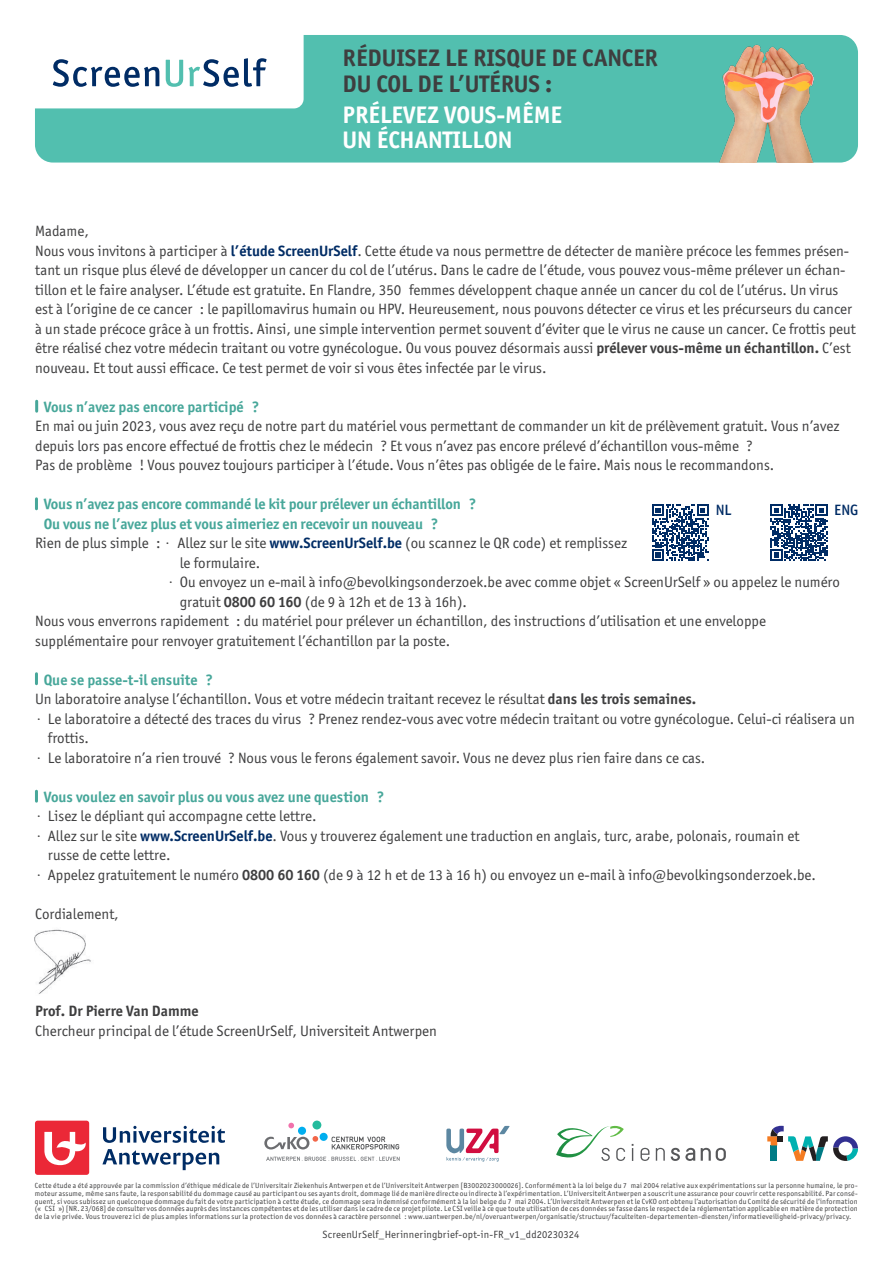
<style>
.page{position:relative;width:893px;height:1263px;background:#fff}
.page>*{position:absolute;margin:0;border:0;box-sizing:border-box;transform-origin:0 0}
.t1{font:700 24px/26px "Officina Sans ITC Std";color:#3e3e3f}
.t2{font:700 24px/26px "Officina Sans ITC Std";color:#fff}
.t3{font:15px/19.5px "Officina Sans ITC Std";color:#3e3e3f}
.t4{font:700 15px/19.5px "Officina Sans ITC Std";letter-spacing:-.005em;color:#47a79a}
.t5{font:700 15px "Officina Sans ITC Std";color:#3e3e3f}
.t6{font:500 15px "Officina Sans ITC Std";color:#002c65}
.t7{font:10.5px "Officina Sans ITC Std";letter-spacing:.015em;color:#3e3e3f}
.t8{font:7.5px/7.9px "Officina Sans ITC Std";letter-spacing:.025em;color:#3e3e3f;text-align:justify}
.s1{font-weight:700;color:#002c65}
.s2{font-weight:700}
</style>
<div class="page">
<svg style="left:35px;top:401px;width:3px;height:10px"></svg>
<svg style="left:35px;top:499px;width:3px;height:10px"></svg>
<svg style="left:35px;top:674px;width:3px;height:10px"></svg>
<svg style="left:35px;top:791px;width:3px;height:10px"></svg>
<div style="left:35px;top:1121px;width:54px;height:54px;background:#eb2837;border-radius:3px"></div>
<svg style="left:44px;top:1132px;width:42px;height:33px"></svg>
<svg style="left:103px;top:1126px;width:122px;height:17px"></svg>
<svg style="left:102px;top:1149px;width:117px;height:21px"></svg>
<svg style="left:446px;top:1126px;width:64px;height:35px"></svg>
<svg style="left:266px;top:1156px;width:134px;height:5px"></svg>
<div style="left:298px;top:1127px;width:8px;height:8px;background:#00aeef;border-radius:50%"></div>
<svg style="left:288px;top:1123px;width:6px;height:5px"></svg>
<div style="left:312px;top:1120px;width:9px;height:9px;background:#24bb9d;border-radius:50%"></div>
<div style="left:320px;top:1133px;width:8px;height:8px;background:#00aeef;border-radius:50%"></div>
<svg style="left:331px;top:1136px;width:68px;height:13px"></svg>
<svg style="left:264px;top:1136px;width:54px;height:13px"></svg>
<svg style="left:556px;top:1126px;width:170px;height:35px"></svg>
<svg style="left:767px;top:1126px;width:91px;height:35px"></svg>
<div style="left:35px;top:35px;width:823px;height:128px;background:#52bfaf;border-radius:18px"></div>
<div style="left:17px;top:21px;width:287px;height:87px;background:#fff;border-radius:10px"></div>
<svg style="left:166px;top:58px;width:101px;height:29px"></svg>
<svg style="left:53px;top:59px;width:106px;height:28px"></svg>
<img style="left:698px;top:44px;width:139px;height:119px">
<img style="left:34px;top:929px;width:57px;height:65px">
<svg style="left:652px;top:504px;width:57px;height:57px"></svg>
<svg style="left:771px;top:504px;width:56px;height:57px"></svg>
<p class="t1" style="left:343px;top:45px;width:317px">RÉDUISEZ LE RISQUE DE CANCER<br>DU COL DE L’UTÉRUS :</p>
<p class="t2" style="left:343px;top:101px;width:221px">PRÉLEVEZ VOUS-MÊME<br>UN ÉCHANTILLON</p>
<p class="t3" style="left:35px;top:221px;width:55px">Madame,</p>
<p class="t3" style="left:35px;top:241px;width:822px">Nous vous invitons à participer à <span class="s1">l’étude ScreenUrSelf</span>. Cette étude va nous permettre de détecter de manière précoce les femmes présen&shy;tant un risque plus élevé de développer un cancer du col de l’utérus. Dans le cadre de l’étude, vous pouvez vous-même prélever un échan&shy;tillon et le faire analyser. L’étude est gratuite. En Flandre, 350 femmes développent chaque année un cancer du col de l’utérus. Un virus est à l’origine de ce cancer : le papillomavirus humain ou HPV. Heureusement, nous pouvons détecter ce virus et les précurseurs du cancer à un stade précoce grâce à un frottis. Ainsi, une simple intervention permet souvent d’éviter que le virus ne cause un cancer. Ce frottis peut être réalisé chez votre médecin traitant ou votre gynécologue. Ou vous pouvez désormais aussi <span class="s2">prélever vous-même un échantillon.</span> C’est nouveau. Et tout aussi efficace. Ce test permet de voir si vous êtes infectée par le virus.</p>
<p class="t4" style="left:44px;top:397px;width:217px">Vous n’avez pas encore participé ?</p>
<p class="t3" style="left:35px;top:416px;width:806px">En mai ou juin 2023, vous avez reçu de notre part du matériel vous permettant de commander un kit de prélèvement gratuit. Vous n’avez depuis lors pas encore effectué de frottis chez le médecin ? Et vous n’avez pas encore prélevé d’échantillon vous-même ?<br>Pas de problème ! Vous pouvez toujours participer à l’étude. Vous n’êtes pas obligée de le faire. Mais nous le recommandons.</p>
<p class="t4" style="left:44px;top:494px;width:434px">Vous n’avez pas encore commandé le kit pour prélever un échantillon ?<br>Ou vous ne l’avez plus et vous aimeriez en recevoir un nouveau ?</p>
<p class="t3" style="left:180px;top:533px;width:449px;text-indent:-145px">Rien de plus simple : · Allez sur le site <span class="s1">www.ScreenUrSelf.be</span> (ou scannez le QR code) et remplissez le formulaire.</p>
<p class="t3" style="left:180px;top:572px;width:662px;text-indent:-13px">∙ Ou envoyez un e-mail à info@bevolkingsonderzoek.be avec comme objet « ScreenUrSelf » ou appelez le numéro gratuit <span class="s2">0800 60 160</span> (de 9 à 12h et de 13 à 16h).</p>
<p class="t3" style="left:35px;top:611px;width:732px">Nous vous enverrons rapidement : du matériel pour prélever un échantillon, des instructions d’utilisation et une enveloppe supplémentaire pour renvoyer gratuitement l’échantillon par la poste.</p>
<p class="t4" style="left:44px;top:670px;width:171px">Que se passe-t-il ensuite ?</p>
<p class="t3" style="left:35px;top:689px;width:663px">Un laboratoire analyse l’échantillon. Vous et votre médecin traitant recevez le résultat <span class="s2">dans les trois semaines.</span></p>
<p class="t3" style="left:48px;top:709px;width:808px;text-indent:-13px">∙ Le laboratoire a détecté des traces du virus ? Prenez rendez-vous avec votre médecin traitant ou votre gynécologue. Celui-ci réalisera un frottis.</p>
<p class="t3" style="left:35px;top:748px;width:672px">∙ Le laboratoire n’a rien trouvé ? Nous vous le ferons également savoir. Vous ne devez plus rien faire dans ce cas.</p>
<p class="t4" style="left:44px;top:787px;width:342px">Vous voulez en savoir plus ou vous avez une question ?</p>
<p class="t3" style="left:35px;top:806px;width:283px">∙ Lisez le dépliant qui accompagne cette lettre.</p>
<p class="t3" style="left:48px;top:826px;width:753px;text-indent:-13px">∙ Allez sur le site <span class="s1">www.ScreenUrSelf.be</span>. Vous y trouverez également une traduction en anglais, turc, arabe, polonais, roumain et russe de cette lettre.</p>
<p class="t3" style="left:35px;top:865px;width:782px">∙ Appelez gratuitement le numéro <span class="s2">0800 60 160</span> (de 9 à 12 h et de 13 à 16 h) ou envoyez un e-mail à info@bevolkingsonderzoek.be.</p>
<p class="t3" style="left:35px;top:904px;width:85px">Cordialement,</p>
<p class="t6" style="left:716px;top:501px;width:17px">NL</p>
<p class="t6" style="left:834px;top:501px;width:26px">ENG</p>
<p class="t5" style="left:35px;top:1002px;width:165px">Prof. Dr Pierre Van Damme</p>
<p class="t3" style="left:35px;top:1021px;width:403px">Chercheur principal de l’étude ScreenUrSelf, Universiteit Antwerpen</p>
<p class="t8" style="left:35px;top:1181px;width:824px">Cette étude a été approuvée par la commission d’éthique médicale de l’Universitair Ziekenhuis Antwerpen et de l’Universiteit Antwerpen [B3002023000026]. Conformément à la loi belge du 7 mai 2004 relative aux expérimentations sur la personne humaine, le pro&shy;moteur assume, même sans faute, la responsabilité du dommage causé au participant ou ses ayants droit, dommage lié de manière directe ou indirecte à l’expérimentation. L’Universiteit Antwerpen a souscrit une assurance pour couvrir cette responsabilité. Par consé&shy;quent, si vous subissez un quelconque dommage du fait de votre participation à cette étude, ce dommage sera indemnisé conformément à la loi belge du 7 mai 2004. L’Universiteit Antwerpen et le CvKO ont obtenu l’autorisation du Comité de sécurité de l’information (« CSI ») [NR. 23/068] de consulter vos données auprès des instances compétentes et de les utiliser dans le cadre de ce projet pilote. Le CSI veille à ce que toute utilisation de ces données se fasse dans le respect de la réglementation applicable en matière de protection de la vie privée. Vous trouverez ici de plus amples informations sur la protection de vos données à caractère personnel : www.uantwerpen.be/nl/overuantwerpen/organisatie/structuur/faculteiten-departementen-diensten/informatieveiligheid-privacy/privacy.</p>
<p class="t7" style="left:322px;top:1228px;width:258px">ScreenUrSelf_Herinneringbrief-opt-in-FR_v1_dd20230324</p>
</div>
